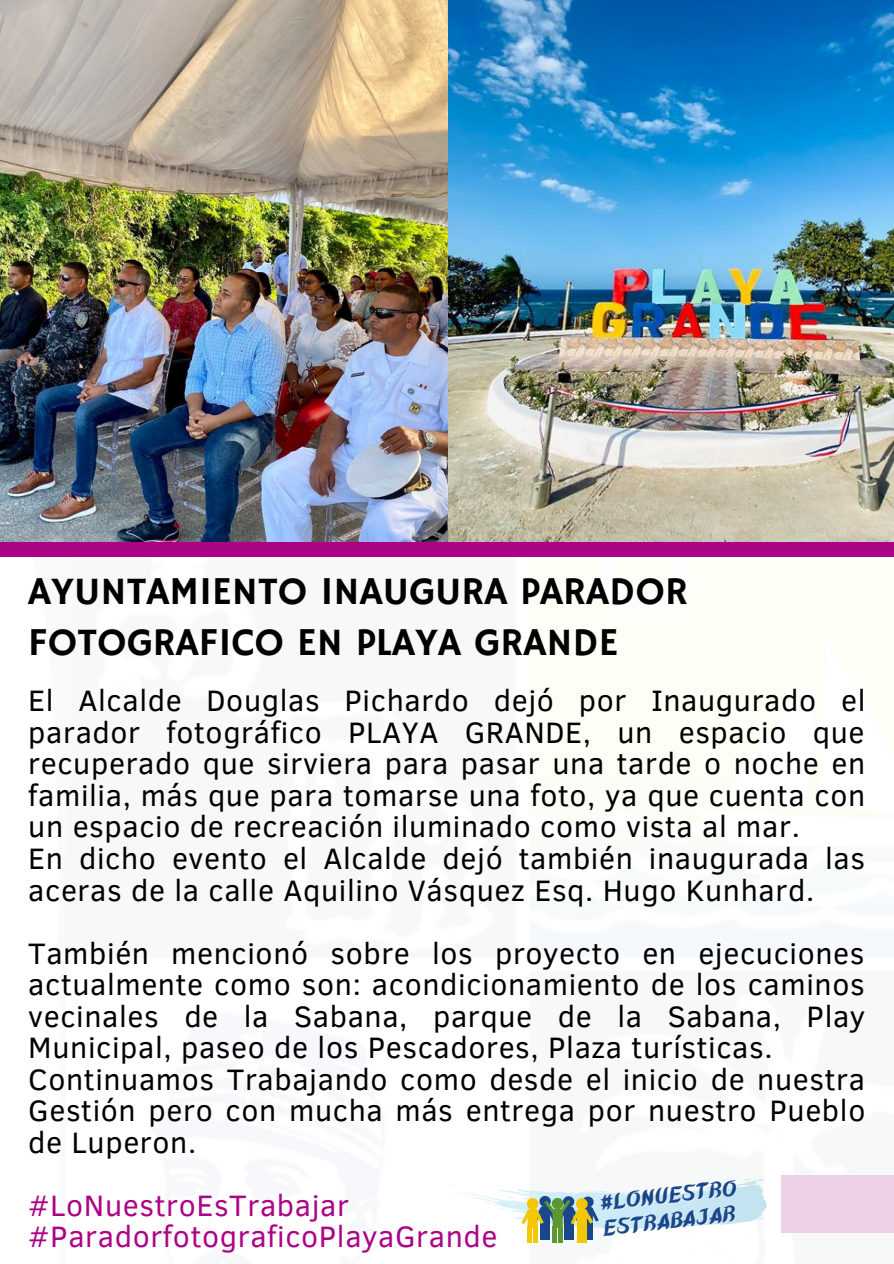
<style>
.page{position:relative;width:894px;height:1264px;background:#fff}
.page>*{position:absolute;margin:0;border:0;box-sizing:border-box;transform-origin:0 0}
.t1{font:39.3px/51px "Hammersmith One";color:#000}
.t2{font:30.3px/31.5px "Clear Sans";letter-spacing:.02em;color:#000;text-align:justify}
.t3{font:30.3px "Clear Sans";letter-spacing:.02em;color:#ab0486}
.t4{font:italic 23.7px "Kawit Free Ext";color:#1a4789}
</style>
<div class="page">
<div style="left:0;top:499px;width:893px;height:58px;background:#ab0486"></div>
<img style="left:447px;top:0;width:446px;height:542px">
<img style="left:0;top:0;width:447px;height:542px">
<div style="left:780px;top:1175px;width:113px;height:57px;background:#edd1e7"></div>
<hr style="left:540px;top:1223px;width:4px;height:16px;background:#1a4789">
<hr style="left:583px;top:1223px;width:4px;height:16px;background:#f5c701">
<hr style="left:545px;top:1223px;width:4px;height:16px;background:#1a4789">
<hr style="left:588px;top:1223px;width:4px;height:16px;background:#1a4789">
<div style="left:563px;top:1223px;width:5px;height:16px;background:#1a4789"></div>
<div style="left:568px;top:1223px;width:5px;height:16px;background:#1a4789"></div>
<div style="left:527px;top:1226px;width:5px;height:16px;background:#f5c701"></div>
<div style="left:532px;top:1226px;width:5px;height:16px;background:#f5c701"></div>
<div style="left:552px;top:1226px;width:5px;height:16px;background:#5d9732"></div>
<div style="left:557px;top:1226px;width:5px;height:16px;background:#5d9732"></div>
<div style="left:576px;top:1226px;width:5px;height:17px;background:#f5c701"></div>
<svg style="left:449px;top:1178px;width:317px;height:50px"></svg>
<hr style="left:582px;top:1226px;width:4px;height:17px;background:#f5c701">
<p class="t1" style="left:28px;top:567px;width:661px">AYUNTAMIENTO INAUGURA PARADOR<br>FOTOGRAFICO EN PLAYA GRANDE</p>
<p class="t2" style="left:28px;top:683px;width:838px">El Alcalde Douglas Pichardo dejó por Inaugurado el parador fotográfico PLAYA GRANDE, un espacio que recuperado que sirviera para pasar una tarde o noche en familia, más que para tomarse una foto, ya que cuenta con un espacio de recreación iluminado como vista al mar.</p>
<p class="t2" style="left:28px;top:841px;width:838px">En dicho evento el Alcalde dejó también inaugurada las aceras de la calle Aquilino Vásquez Esq. Hugo Kunhard.</p>
<p class="t2" style="left:28px;top:935px;width:838px">También mencionó sobre los proyecto en ejecuciones actualmente como son: acondicionamiento de los caminos vecinales de la Sabana, parque de la Sabana, Play Municipal, paseo de los Pescadores, Plaza turísticas.</p>
<p class="t2" style="left:28px;top:1061px;width:838px">Continuamos Trabajando como desde el inicio de nuestra Gestión pero con mucha más entrega por nuestro Pueblo de Luperon.</p>
<p class="t3" style="left:28px;top:1183px;width:322px">#LoNuestroEsTrabajar</p>
<p class="t3" style="left:28px;top:1214px;width:470px">#ParadorfotograficoPlayaGrande</p>
<p class="t4" style="left:599px;top:1192px;width:139px;rotate:-6deg">#LoNuestro</p>
<p class="t4" style="left:602px;top:1217px;width:135px;rotate:-6deg">EsTrabajar</p>
</div>
